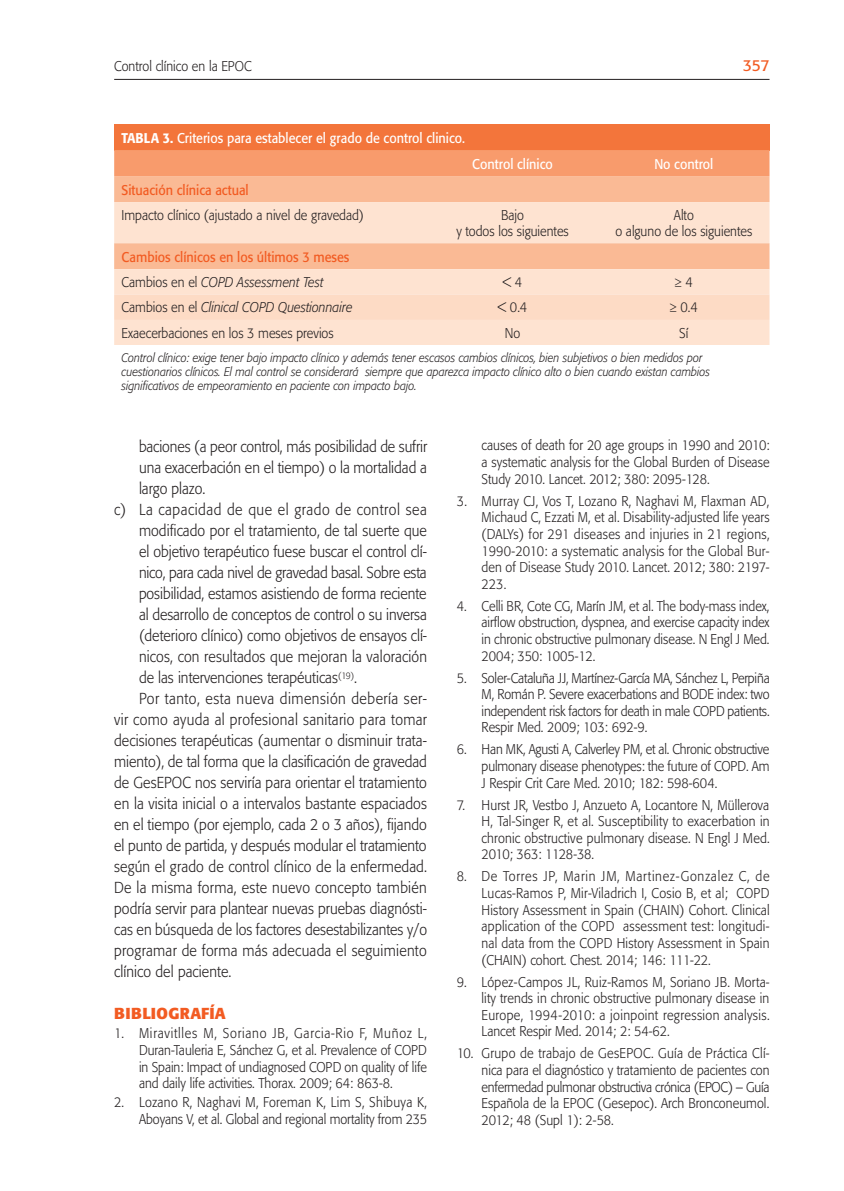
<style>
.page{position:relative;width:844px;height:1191px;background:#fff}
.page>*{position:absolute;margin:0;border:0;box-sizing:border-box;transform-origin:0 0}
.t1{font:300 15.75px "Formata";letter-spacing:.005em;color:#231f20;scale:.9 1}
.t2{font:300 15.75px "Formata";letter-spacing:.035em;color:#231f20;scale:.9 1}
.t3{font:300 15.75px "Formata";letter-spacing:-.015em;color:#231f20;scale:.9 1}
.t4{font:300 15.75px "Formata";letter-spacing:.025em;color:#231f20;scale:.9 1}
.t5{font:700 15.75px "Formata";letter-spacing:.02em;color:#f25b22}
.t6{font:15.75px "Formata";color:#f25b22}
.t7{font:300 14px/16.6px "Formata";color:#231f20;text-align:justify;scale:.9 1}
.t8{font:14px/25.4px "Formata";color:#f25b22;scale:.9 1}
.t9{font:14px "Formata";color:#fff;scale:.9 1}
.t10{font:italic 300 14px "Formata";color:#231f20;scale:.9 1}
.t11{font:500 14px "Formata";color:#fff;scale:.9 1}
.t12{font:italic 300 12.25px/14px "Formata";color:#231f20;scale:.9 1}
.s1{font-weight:500}
.s2{font-weight:300;color:#231f20}
.s3{font-weight:300;font-style:italic;color:#231f20}
.s4{font-style:normal}
</style>
<div class="page">
<hr style="left:114px;top:79px;width:655px;height:1px;background:#231f20">
<div style="left:114px;top:124px;width:655px;height:26px;background:#f3753b"></div>
<div style="left:114px;top:150px;width:655px;height:26px;background:#f89b6c"></div>
<div style="left:114px;top:176px;width:655px;height:26px;background:#faba95"></div>
<svg style="left:114px;top:202px;width:655px;height:143px;background:#fddac3"></svg>
<div style="left:114px;top:294px;width:655px;height:26px;background:#fddbc5"></div>
<p class="t7" style="left:114px;top:58px;width:154px">Control clínico en la EPOC</p>
<p class="t6" style="left:742px;top:56px;width:28px">357</p>
<p class="t11" style="left:122px;top:129px;width:17px">Tabla</p>
<p class="t9" style="left:163px;top:129px;width:337px"><span class="s1">3.</span> Criterios para establecer el grado de control clinico.</p>
<p class="t9" style="left:472px;top:155px;width:91px">Control clínico</p>
<p class="t9" style="left:654px;top:155px;width:67px">No control</p>
<p class="t8" style="left:122px;top:177px;width:143px">Situación clínica actual</p>
<p class="t7" style="left:122px;top:207px;width:271px">Impacto clínico (ajustado a nivel de gravedad)</p>
<p class="t7" style="left:456px;top:207px;width:126px;line-height:15.8px;text-align:center">Bajo<br>y todos los siguientes</p>
<p class="t7" style="left:615px;top:207px;width:154px;line-height:15.8px;text-align:center">Alto<br>o alguno de los siguientes</p>
<p class="t8" style="left:122px;top:244px;width:254px">Cambios clínicos en los últimos 3 meses<br><span class="s2">Cambios en el</span> <span class="s3">COPD Assessment Test</span></p>
<p class="t7" style="left:502px;top:274px;width:23px">&lt; 4</p>
<p class="t7" style="left:674px;top:274px;width:21px">≥ 4</p>
<p class="t10" style="left:122px;top:299px;width:258px"><span class="s4">Cambios en el</span> Clinical COPD Questionnaire</p>
<p class="t7" style="left:497px;top:299px;width:34px">&lt; 0.4</p>
<p class="t7" style="left:669px;top:299px;width:33px">≥ 0.4</p>
<p class="t7" style="left:122px;top:325px;width:237px">Exaecerbaciones en los 3 meses previos</p>
<p class="t7" style="left:504px;top:325px;width:19px">No</p>
<p class="t7" style="left:679px;top:325px;width:12px">Sí</p>
<p class="t12" style="left:122px;top:351px;width:655px">Control clínico: exige tener bajo impacto clínico y además tener escasos cambios clínicos, bien subjetivos o bien medidos por cuestionarios clínicos. El mal control se considerará siempre que aparezca impacto clínico alto o bien cuando existan cambios significativos de empeoramiento en paciente con impacto bajo.</p>
<p class="t1" style="left:139px;top:437px;width:321px">baciones (a peor control, más posibilidad de sufrir</p>
<p class="t1" style="left:139px;top:458px;width:321px">una exacerbación en el tiempo) o la mortalidad a</p>
<p class="t1" style="left:139px;top:479px;width:75px">largo plazo.</p>
<p class="t2" style="left:114px;top:500px;width:349px">c) La capacidad de que el grado de control sea</p>
<p class="t1" style="left:139px;top:521px;width:321px">modificado por el tratamiento, de tal suerte que</p>
<p class="t1" style="left:139px;top:542px;width:321px">el objetivo terapéutico fuese buscar el control clí-</p>
<p class="t3" style="left:139px;top:563px;width:321px">nico, para cada nivel de gravedad basal. Sobre esta</p>
<p class="t1" style="left:139px;top:584px;width:321px">posibilidad, estamos asistiendo de forma reciente</p>
<p class="t1" style="left:139px;top:605px;width:321px">al desarrollo de conceptos de control o su inversa</p>
<p class="t1" style="left:139px;top:626px;width:321px">(deterioro clínico) como objetivos de ensayos clí-</p>
<p class="t1" style="left:139px;top:647px;width:321px">nicos, con resultados que mejoran la valoración</p>
<p class="t1" style="left:139px;top:668px;width:244px">de las intervenciones terapéuticas<sup>(19)</sup>.</p>
<p class="t2" style="left:139px;top:689px;width:321px">Por tanto, esta nueva dimensión debería ser-</p>
<p class="t4" style="left:114px;top:710px;width:349px">vir como ayuda al profesional sanitario para tomar</p>
<p class="t1" style="left:114px;top:731px;width:349px">decisiones terapéuticas (aumentar o disminuir trata-</p>
<p class="t1" style="left:114px;top:752px;width:349px">miento), de tal forma que la clasificación de gravedad</p>
<p class="t1" style="left:114px;top:773px;width:349px">de GesEPOC nos serviría para orientar el tratamiento</p>
<p class="t1" style="left:114px;top:794px;width:349px">en la visita inicial o a intervalos bastante espaciados</p>
<p class="t1" style="left:114px;top:815px;width:349px">en el tiempo (por ejemplo, cada 2 o 3 años), fijando</p>
<p class="t1" style="left:114px;top:836px;width:348px">el punto de partida, y después modular el tratamiento</p>
<p class="t1" style="left:114px;top:857px;width:349px">según el grado de control clínico de la enfermedad.</p>
<p class="t1" style="left:114px;top:878px;width:349px">De la misma forma, este nuevo concepto también</p>
<p class="t1" style="left:114px;top:899px;width:349px">podría servir para plantear nuevas pruebas diagnósti-</p>
<p class="t1" style="left:114px;top:920px;width:349px">cas en búsqueda de los factores desestabilizantes y/o</p>
<p class="t1" style="left:114px;top:941px;width:348px">programar de forma más adecuada el seguimiento</p>
<p class="t1" style="left:114px;top:962px;width:132px">clínico del paciente.</p>
<p class="t5" style="left:114px;top:1003px;width:54px">BIBLIOGRAFÍA</p>
<p class="t7" style="left:139px;top:1025px;width:321px;text-indent:-25px">1. Miravitlles M, Soriano JB, Garcia-Rio F, Muñoz L, Duran-Tauleria E, Sánchez G, et al. Prevalence of COPD in Spain: Impact of undiagnosed COPD on quality of life and daily life activities. Thorax. 2009; 64: 863-8.</p>
<p class="t7" style="left:114px;top:1094px;width:349px;text-align:right">2. Lozano R, Naghavi M, Foreman K, Lim S, Shibuya K,<br>Aboyans V, et al. Global and regional mortality from 235</p>
<p class="t7" style="left:481px;top:437px;width:321px">causes of death for 20 age groups in 1990 and 2010: a systematic analysis for the Global Burden of Disease Study 2010. Lancet. 2012; 380: 2095-128.</p>
<p class="t7" style="left:481px;top:492px;width:321px;text-indent:-25px">3. Murray CJ, Vos T, Lozano R, Naghavi M, Flaxman AD, Michaud C, Ezzati M, et al. Disability-adjusted life years (DALYs) for 291 diseases and injuries in 21 regions, 1990-2010: a systematic analysis for the Global Bur&shy;den of Disease Study 2010. Lancet. 2012; 380: 2197- 223.</p>
<p class="t7" style="left:481px;top:597px;width:321px;text-indent:-25px">4. Celli BR, Cote CG, Marín JM, et al. The body-mass index, airflow obstruction, dyspnea, and exercise capacity index in chronic obstructive pulmonary disease. N Engl J Med.<br>2004; 350: 1005-12.</p>
<p class="t7" style="left:481px;top:669px;width:321px;text-indent:-25px">5. Soler-Cataluña JJ, Martínez-García MA, Sánchez L, Perpiña M, Román P. Severe exacerbations and BODE index: two independent risk factors for death in male COPD patients.<br>Respir Med. 2009; 103: 692-9.</p>
<p class="t7" style="left:481px;top:741px;width:321px;text-indent:-25px">6. Han MK, Agusti A, Calverley PM, et al. Chronic obstructive pulmonary disease phenotypes: the future of COPD. Am J Respir Crit Care Med. 2010; 182: 598-604.</p>
<p class="t7" style="left:481px;top:796px;width:321px;text-indent:-25px">7. Hurst JR, Vestbo J, Anzueto A, Locantore N, Müllerova H, Tal-Singer R, et al. Susceptibility to exacerbation in chronic obstructive pulmonary disease. N Engl J Med.<br>2010; 363: 1128-38.</p>
<p class="t7" style="left:481px;top:868px;width:321px;text-indent:-25px">8. De Torres JP, Marin JM, Martinez-Gonzalez C, de Lucas-Ramos P, Mir-Viladrich I, Cosio B, et al; COPD History Assessment in Spain (CHAIN) Cohort. Clinical application of the COPD assessment test: longitudi&shy;nal data from the COPD History Assessment in Spain (CHAIN) cohort. Chest. 2014; 146: 111-22.</p>
<p class="t7" style="left:481px;top:973px;width:321px;text-indent:-25px">9. López-Campos JL, Ruiz-Ramos M, Soriano JB. Morta&shy;lity trends in chronic obstructive pulmonary disease in Europe, 1994-2010: a joinpoint regression analysis.<br>Lancet Respir Med. 2014; 2: 54-62.</p>
<p class="t7" style="left:481px;top:1045px;width:321px;text-indent:-25px">10. Grupo de trabajo de GesEPOC. Guía de Práctica Clí&shy;nica para el diagnóstico y tratamiento de pacientes con enfermedad pulmonar obstructiva crónica (EPOC) – Guía Española de la EPOC (Gesepoc). Arch Bronconeumol.<br>2012; 48 (Supl 1): 2-58.</p>
</div>
